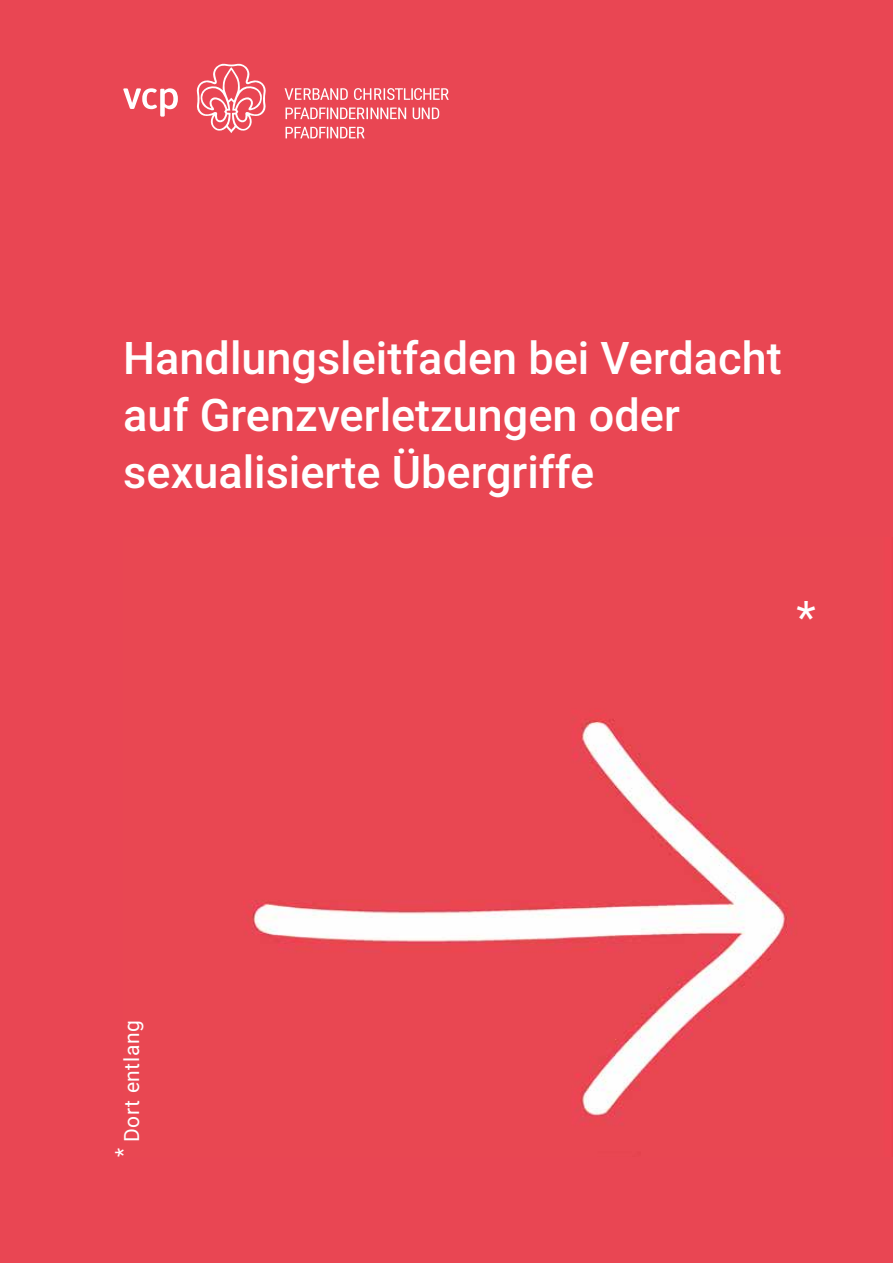
<style>
.page{position:relative;width:893px;height:1263px;background:#e94653}
.page>*{position:absolute;margin:0;border:0;box-sizing:border-box;transform-origin:0 0}
.t1{font:500 45px/57px "Roboto";color:#fff}
.t2{font:45px "Roboto";color:#fff}
.t3{font:21px "Roboto";letter-spacing:.03em;color:#fff}
</style>
<div class="page">
<img style="left:247px;top:714px;width:546px;height:411px">
<svg style="left:285px;top:127px;width:80px;height:11px"></svg>
<svg style="left:285px;top:108px;width:154px;height:11px"></svg>
<svg style="left:285px;top:88px;width:164px;height:12px"></svg>
<svg style="left:196px;top:63px;width:70px;height:70px"></svg>
<svg style="left:123px;top:88px;width:55px;height:29px"></svg>
<p class="t1" style="left:123px;top:328px;width:660px">Handlungsleitfaden bei Verdacht auf Grenzverletzungen oder sexualisierte Übergriffe</p>
<p class="t2" style="left:797px;top:585px;width:21px">*</p>
<p class="t3" style="left:117px;top:1157px;width:138px;rotate:-90deg">* Dort entlang</p>
</div>
